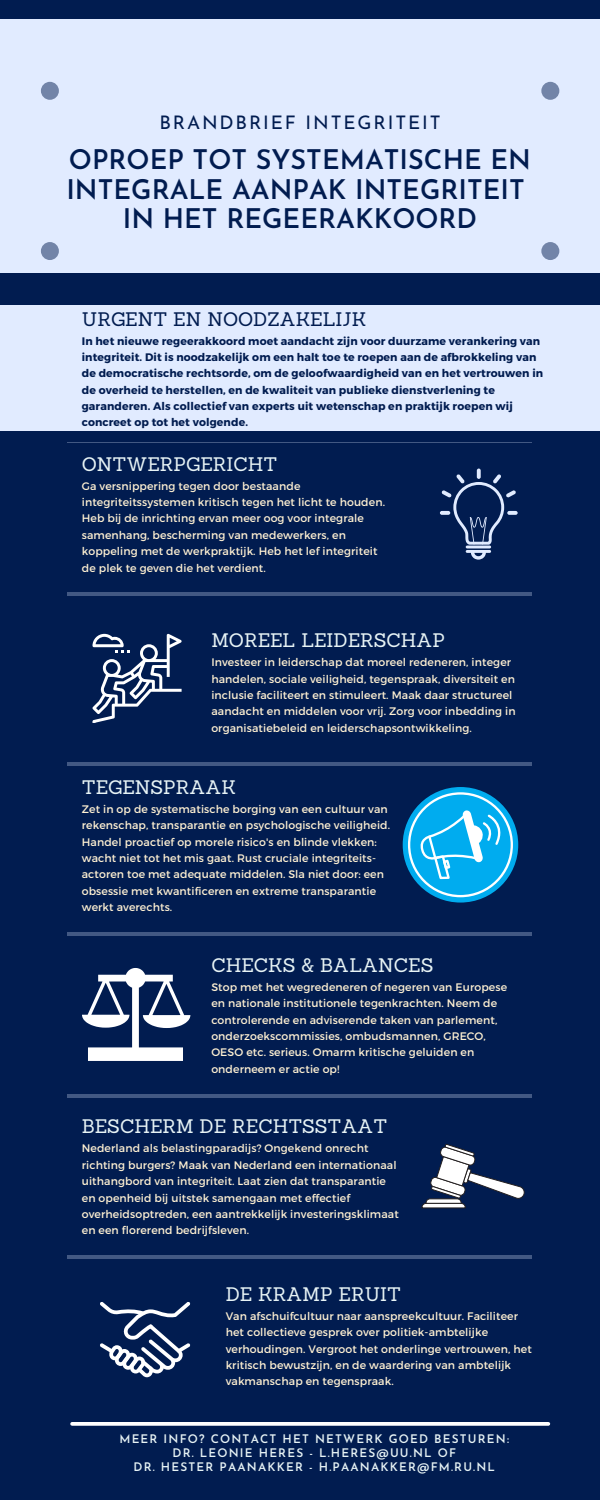
<style>
.page{position:relative;width:600px;height:1500px;background:#011c50}
.page>*{position:absolute;margin:0;border:0;box-sizing:border-box;transform-origin:0 0}
.t1{font:600 27px/29.2px "Josefin Sans";color:#011c50}
.t2{font:19.1px "Sanchez";color:#e7f3f5}
.t3{font:19.1px "Sanchez";color:#011c50}
.t4{font:18.7px "Josefin Sans";letter-spacing:.1em;color:#011c50}
.t5{font:600 11.8px "Josefin Sans";letter-spacing:.1em;color:#e7f3f5}
.t6{font:10.9px/16.4px "Montserrat";letter-spacing:.01em;color:#fff1d3}
.t7{font:700 10.9px/16.4px "Montserrat";letter-spacing:.01em;color:#011c50}
</style>
<div class="page">
<div style="left:0;top:19px;width:600px;height:254px;background:#e1ebff"></div>
<div style="left:41px;top:82px;width:18px;height:18px;background:#7284a8;border-radius:50%"></div>
<div style="left:541px;top:82px;width:18px;height:18px;background:#7284a8;border-radius:50%"></div>
<div style="left:541px;top:242px;width:18px;height:18px;background:#7284a8;border-radius:50%"></div>
<div style="left:41px;top:242px;width:18px;height:18px;background:#7284a8;border-radius:50%"></div>
<hr style="left:67px;top:442px;width:465px;height:1px;background:#e1ebff">
<hr style="left:67px;top:593px;width:465px;height:3px;background:#e1ebff">
<hr style="left:67px;top:762px;width:465px;height:4px;background:#425883">
<hr style="left:67px;top:932px;width:465px;height:4px;background:#425883">
<hr style="left:67px;top:1094px;width:465px;height:3px;background:#e1ebff">
<svg style="left:471px;top:553px;width:15px;height:7px"></svg>
<svg style="left:477px;top:469px;width:4px;height:10px"></svg>
<svg style="left:442px;top:474px;width:74px;height:71px"></svg>
<hr style="left:466px;top:546px;width:25px;height:2px;background:#e1ebff">
<hr style="left:466px;top:550px;width:25px;height:3px;background:#e1ebff">
<hr style="left:67px;top:1255px;width:465px;height:4px;background:#425883">
<div style="left:0;top:305px;width:600px;height:126px;background:#e1ebff"></div>
<svg style="left:72px;top:1422px;width:476px;height:4px;background:#eff0f4"></svg>
<svg style="left:403px;top:787px;width:115px;height:116px;background:#1ab2ee"></svg>
<div style="left:408px;top:792px;width:105px;height:105px;border:2px solid #fff;border-radius:50%"></div>
<svg style="left:419px;top:808px;width:87px;height:73px;background:#30bbf1"></svg>
<svg style="left:82px;top:968px;width:108px;height:93px"></svg>
<svg style="left:100px;top:1302px;width:90px;height:75px"></svg>
<svg style="left:421px;top:1144px;width:104px;height:64px"></svg>
<svg style="left:92px;top:634px;width:90px;height:89px"></svg>
<p class="t4" style="left:159px;top:115px;width:283px">BRANDBRIEF INTEGRITEIT</p>
<p class="t1" style="left:66px;top:148px;width:466px">OPROEP TOT SYSTEMATISCHE EN<br>INTEGRALE AANPAK INTEGRITEIT</p>
<p class="t1" style="left:123px;top:207px;width:356px">IN HET REGEERAKKOORD</p>
<p class="t3" style="left:82px;top:306px;width:286px">URGENT EN NOODZAKELIJK</p>
<p class="t7" style="left:82px;top:332px;width:463px">In het nieuwe regeerakkoord moet aandacht zijn voor duurzame verankering van integriteit. Dit is noodzakelijk om een halt toe te roepen aan de afbrokkeling van de democratische rechtsorde, om de geloofwaardigheid van en het vertrouwen in de overheid te herstellen, en de kwaliteit van publieke dienstverlening te garanderen. Als collectief van experts uit wetenschap en praktijk roepen wij concreet op tot het volgende.</p>
<p class="t2" style="left:82px;top:452px;width:197px">ONTWERPGERICHT</p>
<p class="t6" style="left:82px;top:477px;width:305px">Ga versnippering tegen door bestaande integriteitssystemen kritisch tegen het licht te houden.<br>Heb bij de inrichting ervan meer oog voor integrale samenhang, bescherming van medewerkers, en koppeling met de werkpraktijk. Heb het lef integriteit de plek te geven die het verdient.</p>
<p class="t2" style="left:211px;top:628px;width:235px">MOREEL LEIDERSCHAP</p>
<p class="t6" style="left:211px;top:654px;width:306px">Investeer in leiderschap dat moreel redeneren, integer handelen, sociale veiligheid, tegenspraak, diversiteit en inclusie faciliteert en stimuleert. Maak daar structureel aandacht en middelen voor vrij. Zorg voor inbedding in organisatiebeleid en leiderschapsontwikkeling.</p>
<p class="t2" style="left:82px;top:775px;width:156px">TEGENSPRAAK</p>
<p class="t6" style="left:82px;top:800px;width:310px">Zet in op de systematische borging van een cultuur van rekenschap, transparantie en psychologische veiligheid.<br>Handel proactief op morele risico's en blinde vlekken: wacht niet tot het mis gaat. Rust cruciale integriteits&shy;actoren toe met adequate middelen. Sla niet door: een obsessie met kwantificeren en extreme transparantie werkt averechts.</p>
<p class="t2" style="left:211px;top:953px;width:224px">CHECKS &amp; BALANCES</p>
<p class="t6" style="left:211px;top:978px;width:297px">Stop met het wegredeneren of negeren van Europese en nationale institutionele tegenkrachten. Neem de controlerende en adviserende taken van parlement, onderzoekscommissies, ombudsmannen, GRECO, OESO etc. serieus. Omarm kritische geluiden en onderneem er actie op!</p>
<p class="t2" style="left:82px;top:1114px;width:307px">BESCHERM DE RECHTSSTAAT</p>
<p class="t6" style="left:82px;top:1140px;width:319px">Nederland als belastingparadijs? Ongekend onrecht richting burgers? Maak van Nederland een internationaal uithangbord van integriteit. Laat zien dat transparantie en openheid bij uitstek samengaan met effectief overheidsoptreden, een aantrekkelijk investeringsklimaat en een florerend bedrijfsleven.</p>
<p class="t2" style="left:226px;top:1282px;width:177px">DE KRAMP ERUIT</p>
<p class="t6" style="left:226px;top:1307px;width:308px">Van afschuifcultuur naar aanspreekcultuur. Faciliteer het collectieve gesprek over politiek-ambtelijke verhoudingen. Vergroot het onderlinge vertrouwen, het kritisch bewustzijn, en de waardering van ambtelijk vakmanschap en tegenspraak.</p>
<p class="t5" style="left:119px;top:1434px;width:391px">MEER INFO? CONTACT HET NETWERK GOED BESTUREN:</p>
<p class="t5" style="left:173px;top:1448px;width:285px">DR. LEONIE HERES - L.HERES@UU.NL OF</p>
<p class="t5" style="left:134px;top:1462px;width:363px">DR. HESTER PAANAKKER - H.PAANAKKER@FM.RU.NL</p>
</div>
